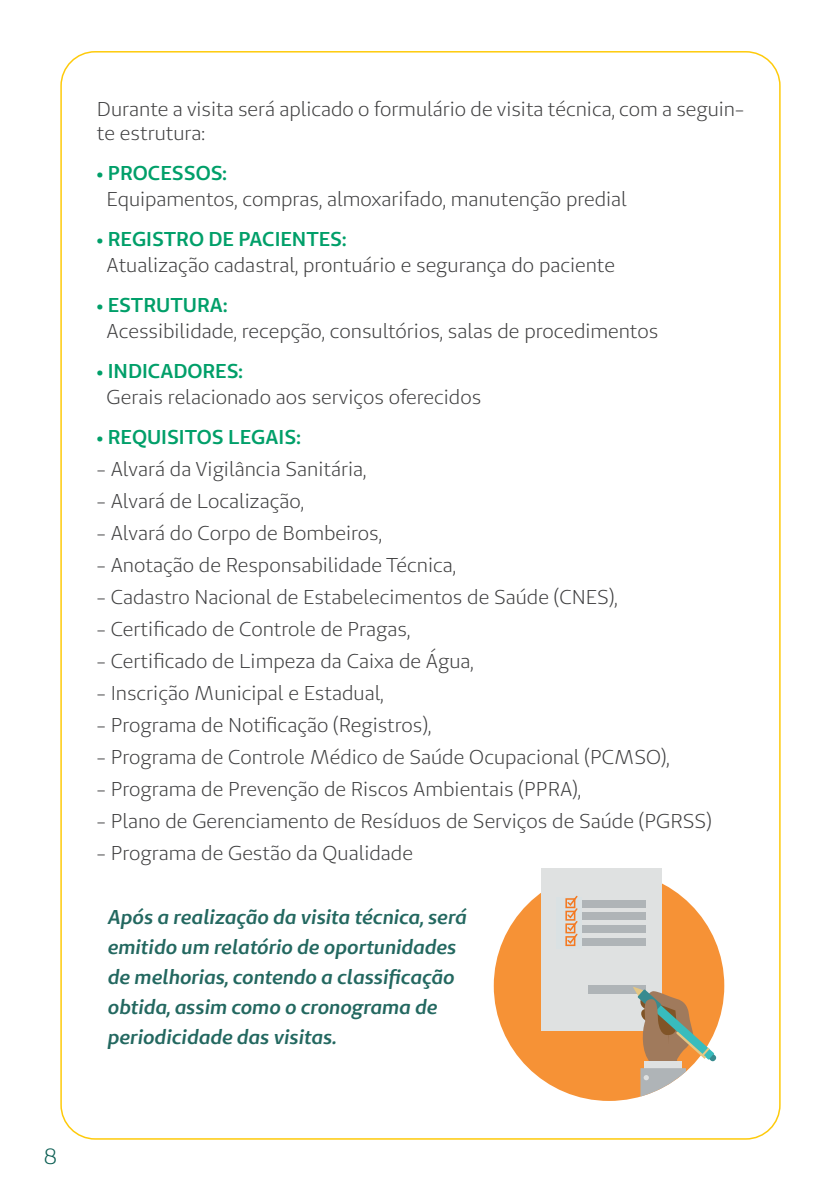
<style>
.page{position:relative;width:840px;height:1191px;background:#fff}
.page>*{position:absolute;margin:0;border:0;box-sizing:border-box;transform-origin:0 0}
.t1{font:22px "Unimed Sans";color:#0b5e53}
.t2{font:20px/24px "Unimed Sans";color:#3e3e3f}
.t3{font:italic 600 20px "Unimed Sans";color:#236860}
.t4{font:600 20px "Unimed Sans";color:#009f69}
</style>
<div class="page">
<div style="left:493px;top:870px;width:230px;height:231px;background:#f69236;border-radius:50%"></div>
<div style="left:541px;top:868px;width:121px;height:163px;background:#dfe1e1"></div>
<div style="left:588px;top:985px;width:57px;height:8px;background:#afb4b7"></div>
<div style="left:558px;top:899px;width:87px;height:8px;background:#afb4b7"></div>
<div style="left:558px;top:912px;width:87px;height:8px;background:#afb4b7"></div>
<div style="left:558px;top:925px;width:87px;height:8px;background:#afb4b7"></div>
<div style="left:558px;top:938px;width:87px;height:7px;background:#afb4b7"></div>
<svg style="left:632px;top:986px;width:84px;height:110px"></svg>
<div style="left:556px;top:897px;width:25px;height:51px;background:#dae1e3"></div>
<div style="left:565px;top:936px;width:10px;height:10px;border:2px solid #f47921"></div>
<svg style="left:565px;top:895px;width:13px;height:50px"></svg>
<p class="t1" style="left:44px;top:1142px;width:15px">8</p>
<p class="t2" style="left:97px;top:97px;width:648px">Durante a visita será aplicado o formulário de visita técnica, com a seguin&shy;te estrutura:</p>
<p class="t4" style="left:97px;top:160px;width:131px">• PROCESSOS:</p>
<p class="t2" style="left:107px;top:187px;width:521px">Equipamentos, compras, almoxarifado, manutenção predial</p>
<p class="t4" style="left:97px;top:226px;width:251px">• REGISTRO DE PACIENTES:</p>
<p class="t2" style="left:107px;top:253px;width:509px">Atualização cadastral, prontuário e segurança do paciente</p>
<p class="t4" style="left:97px;top:292px;width:132px">• ESTRUTURA:</p>
<p class="t2" style="left:107px;top:319px;width:553px">Acessibilidade, recepção, consultórios, salas de procedimentos</p>
<p class="t4" style="left:97px;top:358px;width:147px">• INDICADORES:</p>
<p class="t2" style="left:107px;top:385px;width:376px">Gerais relacionado aos serviços oferecidos</p>
<p class="t4" style="left:97px;top:424px;width:205px">• REQUISITOS LEGAIS:</p>
<p class="t2" style="left:97px;top:457px;width:270px">- Alvará da Vigilância Sanitária,</p>
<p class="t2" style="left:97px;top:489px;width:208px">- Alvará de Localização,</p>
<p class="t2" style="left:97px;top:521px;width:286px">- Alvará do Corpo de Bombeiros,</p>
<p class="t2" style="left:97px;top:553px;width:360px">- Anotação de Responsabilidade Técnica,</p>
<p class="t2" style="left:97px;top:585px;width:521px">- Cadastro Nacional de Estabelecimentos de Saúde (CNES),</p>
<p class="t2" style="left:97px;top:617px;width:314px">- Certificado de Controle de Pragas,</p>
<p class="t2" style="left:97px;top:649px;width:378px">- Certificado de Limpeza da Caixa de Água,</p>
<p class="t2" style="left:97px;top:681px;width:288px">- Inscrição Municipal e Estadual,</p>
<p class="t2" style="left:97px;top:713px;width:335px">- Programa de Notificação (Registros),</p>
<p class="t2" style="left:97px;top:745px;width:574px">- Programa de Controle Médico de Saúde Ocupacional (PCMSO),</p>
<p class="t2" style="left:97px;top:777px;width:485px">- Programa de Prevenção de Riscos Ambientais (PPRA),</p>
<p class="t2" style="left:97px;top:809px;width:616px">- Plano de Gerenciamento de Resíduos de Serviços de Saúde (PGRSS)</p>
<p class="t2" style="left:97px;top:841px;width:317px">- Programa de Gestão da Qualidade</p>
<p class="t3" style="left:108px;top:903px;width:360px">Após a realização da visita técnica, será</p>
<p class="t3" style="left:108px;top:933px;width:350px">emitido um relatório de oportunidades</p>
<p class="t3" style="left:108px;top:963px;width:348px">de melhorias, contendo a classificação</p>
<p class="t3" style="left:108px;top:993px;width:331px">obtida, assim como o cronograma de</p>
<p class="t3" style="left:108px;top:1023px;width:230px">periodicidade das visitas.</p>
</div>
